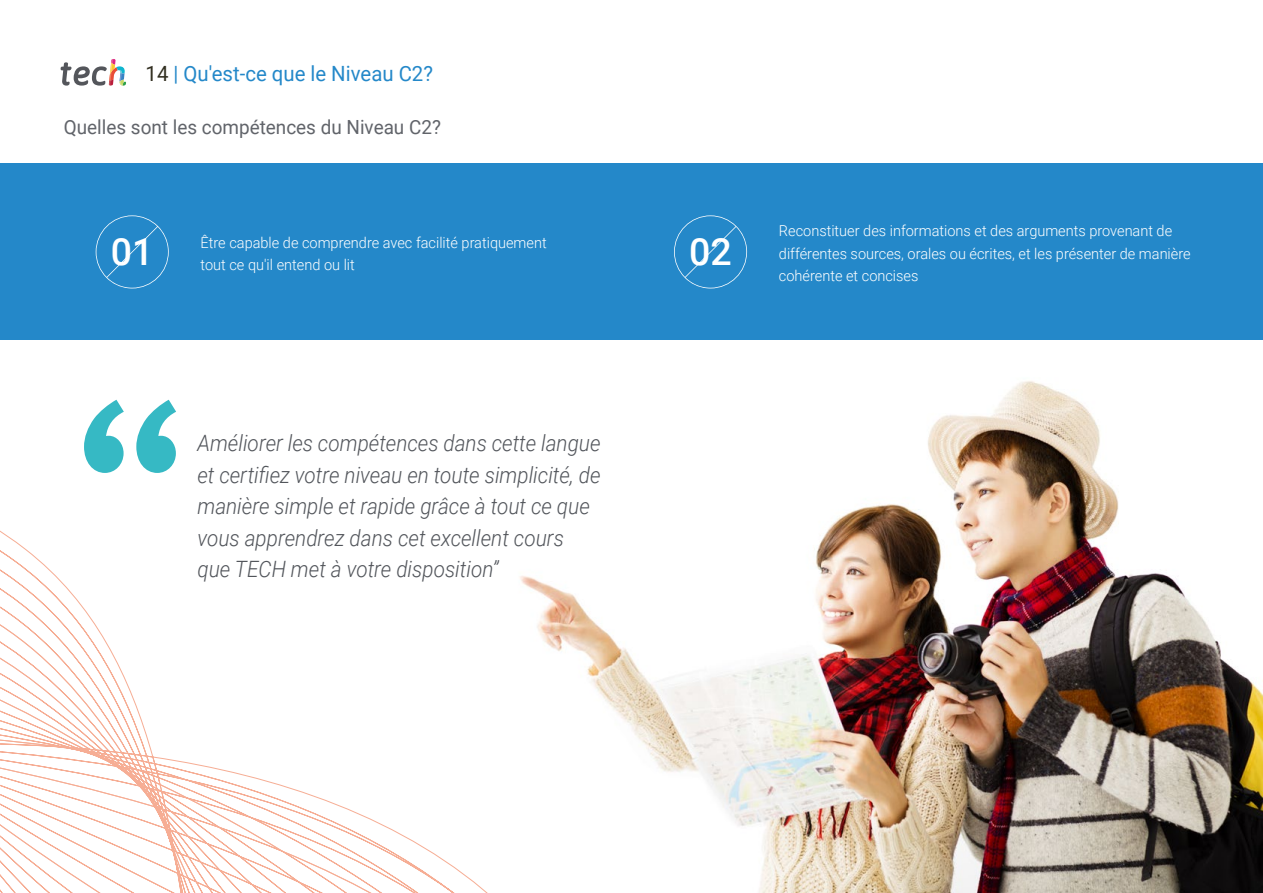
<style>
.page{position:relative;width:1263px;height:893px;background:#fff}
.page>*{position:absolute;margin:0;border:0;box-sizing:border-box;transform-origin:0 0}
.t1{font:500 37.5px "Roboto";color:#fff}
.t2{font:italic 300 22.5px/31.5px "Roboto";color:#52555b;scale:.92 1}
.t3{font:21px "Roboto";color:#2488c9}
.t4{font:19.5px "Roboto";color:#61646a}
.t5{font:300 15px/22.5px "Roboto";color:#fff}
.s1{color:#312e20}
</style>
<div class="page">
<svg style="left:61px;top:59px;width:65px;height:27px"></svg>
<img style="left:520px;top:381px;width:743px;height:512px">
<div style="left:0;top:164px;width:1263px;height:176px;background:#2488c9"></div>
<svg style="left:96px;top:215px;width:73px;height:73px"></svg>
<svg style="left:674px;top:215px;width:73px;height:73px"></svg>
<svg style="left:0;top:530px;width:488px;height:363px"></svg>
<svg style="left:84px;top:400px;width:92px;height:73px"></svg>
<h3 class="t3" style="left:146px;top:59px;width:289px"><span class="s1">14</span> | Qu'est-ce que le Niveau C2?</h3>
<h3 class="t4" style="left:64px;top:113px;width:379px">Quelles sont les compétences du Niveau C2?</h3>
<p class="t5" style="left:201px;top:230px;width:348px">Être capable de comprendre avec facilité pratiquement tout ce qu'il entend ou lit</p>
<p class="t5" style="left:779px;top:219px;width:413px">Reconstituer des informations et des arguments provenant de différentes sources, orales ou écrites, et les présenter de manière cohérente et concises</p>
<h1 class="t1" style="left:111px;top:225px;width:44px">01</h1>
<h1 class="t1" style="left:689px;top:225px;width:44px">02</h1>
<h2 class="t2" style="left:197px;top:426px;width:440px">Améliorer les compétences dans cette langue et certifiez votre niveau en toute simplicité, de manière simple et rapide grâce à tout ce que vous apprendrez dans cet excellent cours que TECH met à votre disposition”</h2>
</div>
